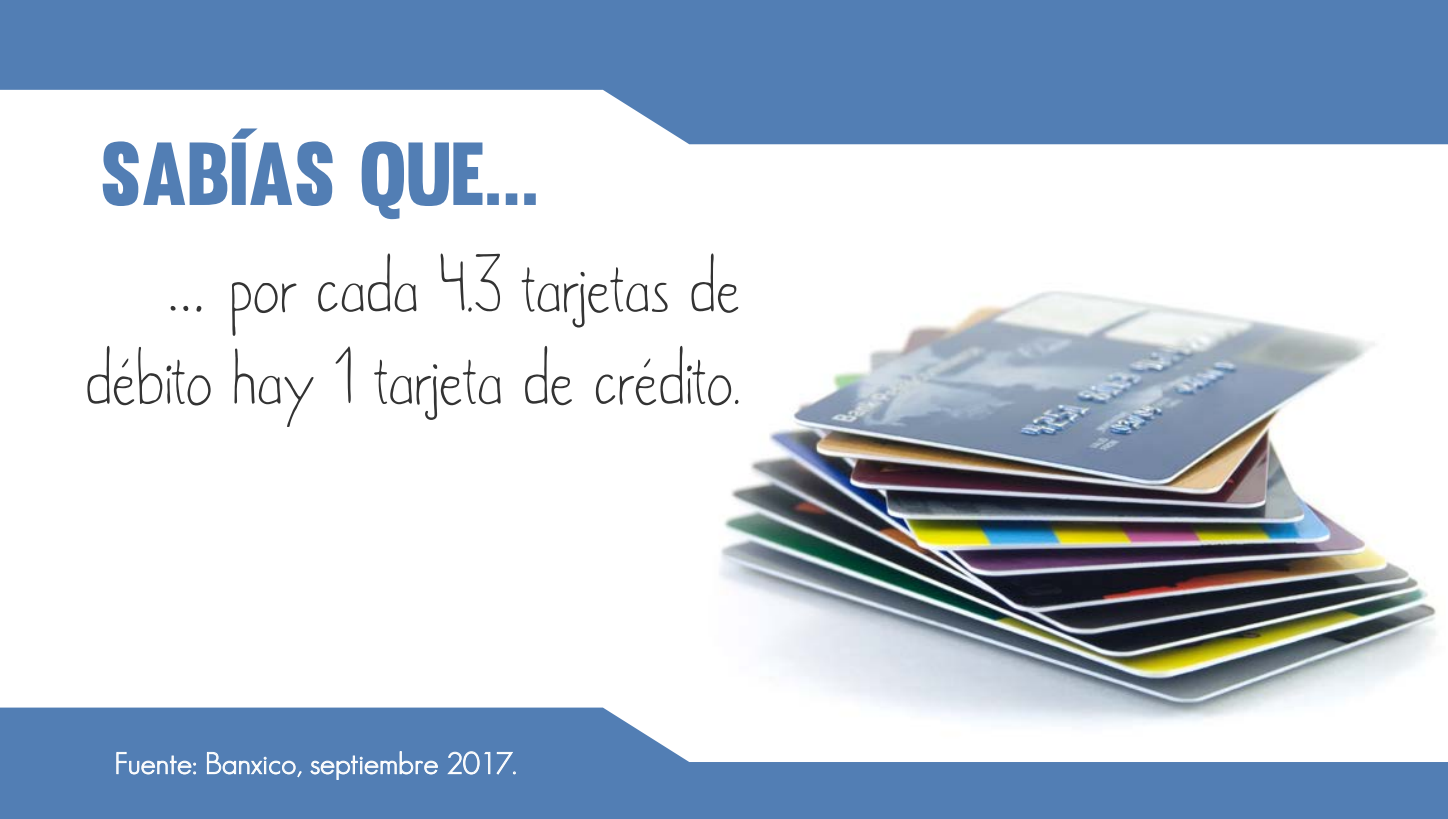
<style>
.page{position:relative;width:1448px;height:819px;background:#fff}
.page>*{position:absolute;margin:0;border:0;box-sizing:border-box;transform-origin:0 0}
.t1{font:87.5px "Muro";letter-spacing:-.01em;color:#527eb4}
.t2{font:77px/92.4px "metafors";letter-spacing:-.01em;color:#333;text-align:right}
.t3{font:300 29.75px "Geosans";letter-spacing:.01em;color:#fff}
</style>
<div class="page">
<img style="left:719px;top:291px;width:718px;height:417px">
<svg style="left:0;top:0;width:1447px;height:144px;fill:#527eb4"></svg>
<svg style="left:0;top:708px;width:1447px;height:111px;fill:#527eb4"></svg>
<svg style="left:116px;top:752px;width:80px;height:23px;background:#7a9cc5"></svg>
<svg style="left:206px;top:752px;width:96px;height:26px;background:#7598c3"></svg>
<svg style="left:310px;top:751px;width:128px;height:29px;background:#7497c2"></svg>
<svg style="left:446px;top:751px;width:44px;height:24px"></svg>
<svg style="left:496px;top:752px;width:20px;height:23px"></svg>
<p class="t1" style="left:100px;top:121px;width:440px">SABÍAS QUE…</p>
<p class="t2" style="left:85px;top:239px;width:657px">… por cada 4.3 tarjetas de débito hay 1 tarjeta de crédito.</p>
<p class="t3" style="left:115px;top:747px;width:403px">Fuente: Banxico, septiembre 2017.</p>
</div>
